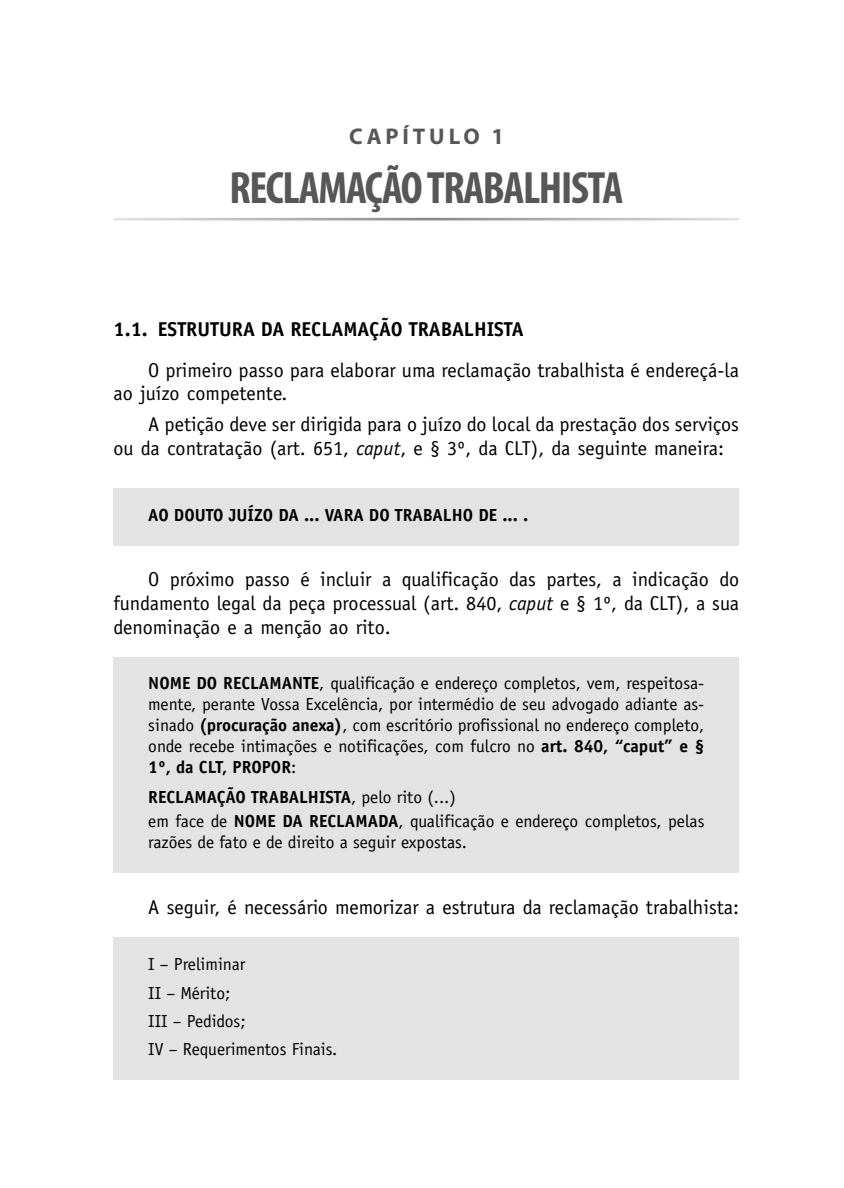
<style>
.page{position:relative;width:844px;height:1188px;background:#fff}
.page>*{position:absolute;margin:0;border:0;box-sizing:border-box;transform-origin:0 0}
.tit{font:700 condensed 45.5px "Myriad Pro";letter-spacing:-.03em;color:#575757}
.cap_num{font:700 22.75px "Myriad Pro";letter-spacing:.17em;color:#575757}
.texto{font:20.12px/23.6px "Officina Sans Std";color:#000}
.Titulo_1_1{font:700 20.12px "Officina Sans Std";color:#000}
.box1{font:17.5px/21px "Officina Sans Std";color:#000;text-align:justify}
.box3{font:17.5px/21px "Officina Sans Std";color:#000}
.box2{font:17.5px "Officina Sans Std";color:#000}
.box{font:700 17.5px "Officina Sans Std";color:#000}
.box2-2{font:700 17.5px "Officina Sans Std";color:#000}
.s1{font-style:italic}
.s2{font-weight:700}
.s3{font-weight:400}
</style>
<div class="page">
<div style="left:113px;top:488px;width:626px;height:57px;background:#e3e3e3"></div>
<div style="left:113px;top:657px;width:626px;height:131px;background:#e3e3e3"></div>
<div style="left:113px;top:770px;width:626px;height:58px;background:#e3e3e3"></div>
<div style="left:113px;top:795px;width:626px;height:78px;background:#e3e3e3"></div>
<div style="left:113px;top:937px;width:626px;height:48px;background:#e3e3e3"></div>
<div style="left:113px;top:967px;width:626px;height:57px;background:#e3e3e3"></div>
<div style="left:113px;top:1023px;width:626px;height:57px;background:#e3e3e3"></div>
<p class="cap_num" style="left:349px;top:122px;width:156px">CAPÍTULO 1</p>
<p class="tit" style="left:229px;top:159px;width:395px">RECLAMAÇÃO TRABALHISTA</p>
<p class="Titulo_1_1" style="left:113px;top:316px;width:411px">1.1. ESTRUTURA DA RECLAMAÇÃO TRABALHISTA</p>
<p class="texto" style="left:113px;top:358px;width:627px;text-indent:35px">O primeiro passo para elaborar uma reclamação trabalhista é endereçá-la ao juízo competente.</p>
<p class="texto" style="left:113px;top:413px;width:626px;text-indent:35px">A petição deve ser dirigida para o juízo do local da prestação dos serviços ou da contratação (art. 651, <span class="s1">caput</span>, e § 3º, da CLT), da seguinte maneira:</p>
<p class="box" style="left:148px;top:504px;width:381px">AO DOUTO JUÍZO DA ... VARA DO TRABALHO DE ... .</p>
<p class="texto" style="left:113px;top:568px;width:627px;text-align:justify;text-indent:35px">O próximo passo é incluir a qualificação das partes, a indicação do fundamento legal da peça processual (art. 840, <span class="s1">caput</span> e § 1º, da CLT), a sua denominação e a menção ao rito.</p>
<p class="box1" style="left:148px;top:673px;width:557px"><span class="s2">NOME DO RECLAMANTE</span>, qualificação e endereço completos, vem, respeitosa&shy;mente, perante Vossa Excelência, por intermédio de seu advogado adiante as&shy;sinado <span class="s2">(procuração anexa)</span>, com escritório profissional no endereço completo, onde recebe intimações e notificações, com fulcro no <span class="s2">art. 840, “caput” e § 1º, da CLT, PROPOR</span>:</p>
<p class="box2-2" style="left:148px;top:786px;width:309px">RECLAMAÇÃO TRABALHISTA<span class="s3">, pelo rito (...)</span></p>
<p class="box3" style="left:148px;top:811px;width:557px">em face de <span class="s2">NOME DA RECLAMADA</span>, qualificação e endereço completos, pelas razões de fato e de direito a seguir expostas.</p>
<p class="texto" style="left:148px;top:896px;width:592px">A seguir, é necessário memorizar a estrutura da reclamação trabalhista:</p>
<p class="box1" style="left:148px;top:953px;width:98px">I – Preliminar</p>
<p class="box2" style="left:148px;top:983px;width:83px">II – Mérito;</p>
<p class="box2" style="left:148px;top:1011px;width:99px">III – Pedidos;</p>
<p class="box2" style="left:148px;top:1039px;width:190px">IV – Requerimentos Finais.</p>
</div>
